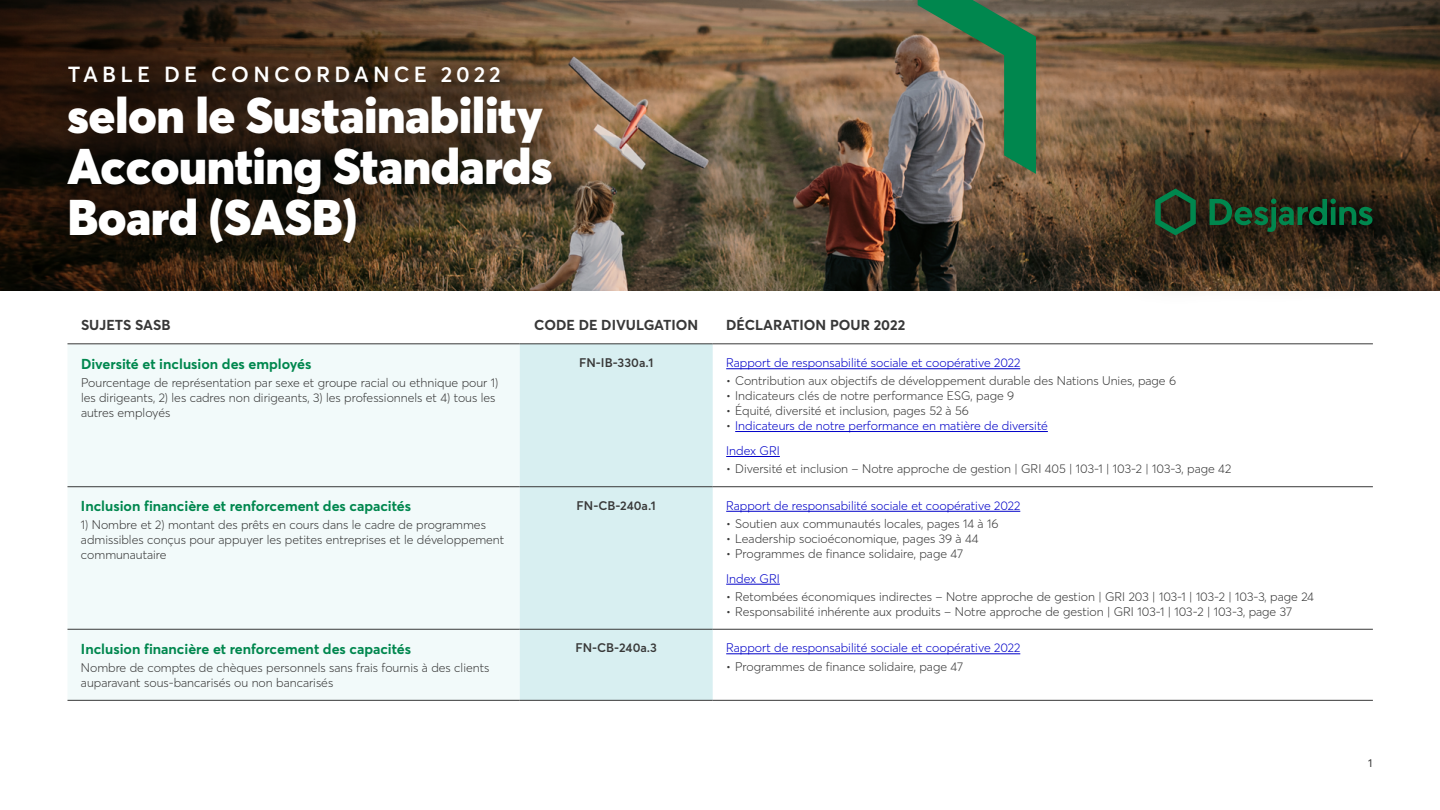
<style>
.page{position:relative;width:1440px;height:810px;background:#fff}
.page>*{position:absolute;margin:0;border:0;box-sizing:border-box;transform-origin:0 0}
.t1{font:900 49.5px/51px "Desjardins Sans";letter-spacing:-.01em;color:#fff}
.t2{font:600 21.6px "Desjardins Sans";letter-spacing:.195em;color:#fff}
.t3{font:700 14.25px "Desjardins Sans";color:#00874e}
.TH{font:700 14.25px "Desjardins Sans";color:#383838}
.TD{font:300 12.38px/14.9px "Desjardins Sans";color:#383838}
.TD-2{font:300 12.38px "Desjardins Sans";color:#0000c8}
.TD-3{font:600 12.38px "Desjardins Sans";color:#383838}
.t4{font:11.25px "Averta";color:#383838}
.s1{color:#383838}
</style>
<div class="page">
<img style="left:487px;top:0;width:953px;height:290px">
<svg style="left:0;top:0;width:487px;height:290px;background:#2e1f14"></svg>
<div style="left:15px;top:12px;width:590px;height:283px;background:#000;opacity:.75"></div>
<div style="left:1080px;top:116px;width:360px;height:192px;background:#000;opacity:.75"></div>
<svg style="left:1155px;top:189px;width:41px;height:46px;background:#1f4529"></svg>
<svg style="left:1210px;top:199px;width:162px;height:33px;background:#174025"></svg>
<div style="left:68px;top:344px;width:452px;height:356px;background:#f2fafa"></div>
<div style="left:520px;top:344px;width:193px;height:356px;background:#d8eff1"></div>
<hr style="left:68px;top:343px;width:452px;height:1px;background:#383838">
<hr style="left:520px;top:343px;width:193px;height:1px;background:#383838">
<hr style="left:713px;top:343px;width:660px;height:1px;background:#383838">
<hr style="left:68px;top:487px;width:452px;height:1px;background:#383838">
<hr style="left:520px;top:487px;width:193px;height:1px;background:#383838">
<hr style="left:713px;top:487px;width:660px;height:1px;background:#383838">
<hr style="left:68px;top:629px;width:452px;height:1px;background:#383838">
<hr style="left:520px;top:629px;width:193px;height:1px;background:#383838">
<hr style="left:713px;top:629px;width:660px;height:1px;background:#383838">
<hr style="left:68px;top:700px;width:452px;height:1px;background:#383838">
<hr style="left:520px;top:700px;width:193px;height:1px;background:#383838">
<hr style="left:713px;top:700px;width:660px;height:1px;background:#383838">
<hr style="left:726px;top:369px;width:294px;height:1px;background:#0000c8">
<hr style="left:735px;top:431px;width:313px;height:1px;background:#0000c8">
<hr style="left:726px;top:456px;width:54px;height:1px;background:#0000c8">
<hr style="left:726px;top:511px;width:294px;height:1px;background:#0000c8">
<hr style="left:726px;top:584px;width:54px;height:1px;background:#0000c8">
<hr style="left:726px;top:654px;width:294px;height:1px;background:#0000c8">
<svg style="left:918px;top:0;width:118px;height:174px;background:#5e7b5e"></svg>
<h1 class="t2" style="left:68px;top:61px;width:434px">TABLE DE CONCORDANCE 2022</h1>
<h1 class="t1" style="left:68px;top:90px;width:487px">selon le Sustainability<br>Accounting Standards<br>Board (SASB)</h1>
<p class="TH" style="left:81px;top:316px;width:91px">SUJETS SASB</p>
<p class="TH" style="left:534px;top:316px;width:166px">CODE DE DIVULGATION</p>
<p class="TH" style="left:726px;top:316px;width:181px">DÉCLARATION POUR 2022</p>
<h2 class="t3" style="left:81px;top:355px;width:232px">Diversité et inclusion des employés</h2>
<p class="TD" style="left:81px;top:375px;width:419px">Pourcentage de représentation par sexe et groupe racial ou ethnique pour 1) les dirigeants, 2) les cadres non dirigeants, 3) les professionnels et 4) tous les autres employés</p>
<p class="TD-3" style="left:579px;top:355px;width:76px">FN-IB-330a.1</p>
<h3 class="TD-2" style="left:726px;top:355px;width:296px">Rapport de responsabilité sociale et coopérative 2022</h3>
<p class="TD" style="left:726px;top:374px;width:451px">• Contribution aux objectifs de développement durable des Nations Unies, page 6</p>
<p class="TD" style="left:726px;top:389px;width:290px">• Indicateurs clés de notre performance ESG, page 9</p>
<p class="TD" style="left:726px;top:403px;width:244px">• Équité, diversité et inclusion, pages 52 à 56</p>
<p class="TD-2" style="left:726px;top:418px;width:323px"><span class="s1">•</span> Indicateurs de notre performance en matière de diversité</p>
<h3 class="TD-2" style="left:726px;top:443px;width:55px">Index GRI</h3>
<p class="TD" style="left:726px;top:461px;width:507px">• Diversité et inclusion – Notre approche de gestion | GRI 405 | 103-1 | 103-2 | 103-3, page 42</p>
<h2 class="t3" style="left:81px;top:497px;width:332px">Inclusion financière et renforcement des capacités</h2>
<p class="TD" style="left:81px;top:518px;width:425px">1) Nombre et 2) montant des prêts en cours dans le cadre de programmes admissibles conçus pour appuyer les petites entreprises et le développement communautaire</p>
<h2 class="t3" style="left:81px;top:640px;width:332px">Inclusion financière et renforcement des capacités</h2>
<p class="TD" style="left:81px;top:660px;width:410px">Nombre de comptes de chèques personnels sans frais fournis à des clients auparavant sous-bancarisés ou non bancarisés</p>
<p class="TD-3" style="left:577px;top:498px;width:81px">FN-CB-240a.1</p>
<p class="TD-2" style="left:726px;top:498px;width:296px">Rapport de responsabilité sociale et coopérative 2022</p>
<p class="TD" style="left:726px;top:516px;width:274px">• Soutien aux communautés locales, pages 14 à 16</p>
<p class="TD" style="left:726px;top:531px;width:254px">• Leadership socioéconomique, pages 39 à 44</p>
<p class="TD" style="left:726px;top:546px;width:239px">• Programmes de finance solidaire, page 47</p>
<h3 class="TD-2" style="left:726px;top:571px;width:55px">Index GRI</h3>
<p class="TD" style="left:726px;top:589px;width:589px">• Retombées économiques indirectes – Notre approche de gestion | GRI 203 | 103-1 | 103-2 | 103-3, page 24</p>
<p class="TD" style="left:726px;top:604px;width:567px">• Responsabilité inhérente aux produits – Notre approche de gestion | GRI 103-1 | 103-2 | 103-3, page 37</p>
<p class="TD-3" style="left:575px;top:640px;width:83px">FN-CB-240a.3</p>
<h3 class="TD-2" style="left:726px;top:640px;width:296px">Rapport de responsabilité sociale et coopérative 2022</h3>
<p class="TD" style="left:726px;top:659px;width:239px">• Programmes de finance solidaire, page 47</p>
<p class="t4" style="left:1368px;top:756px;width:6px">1</p>
</div>
